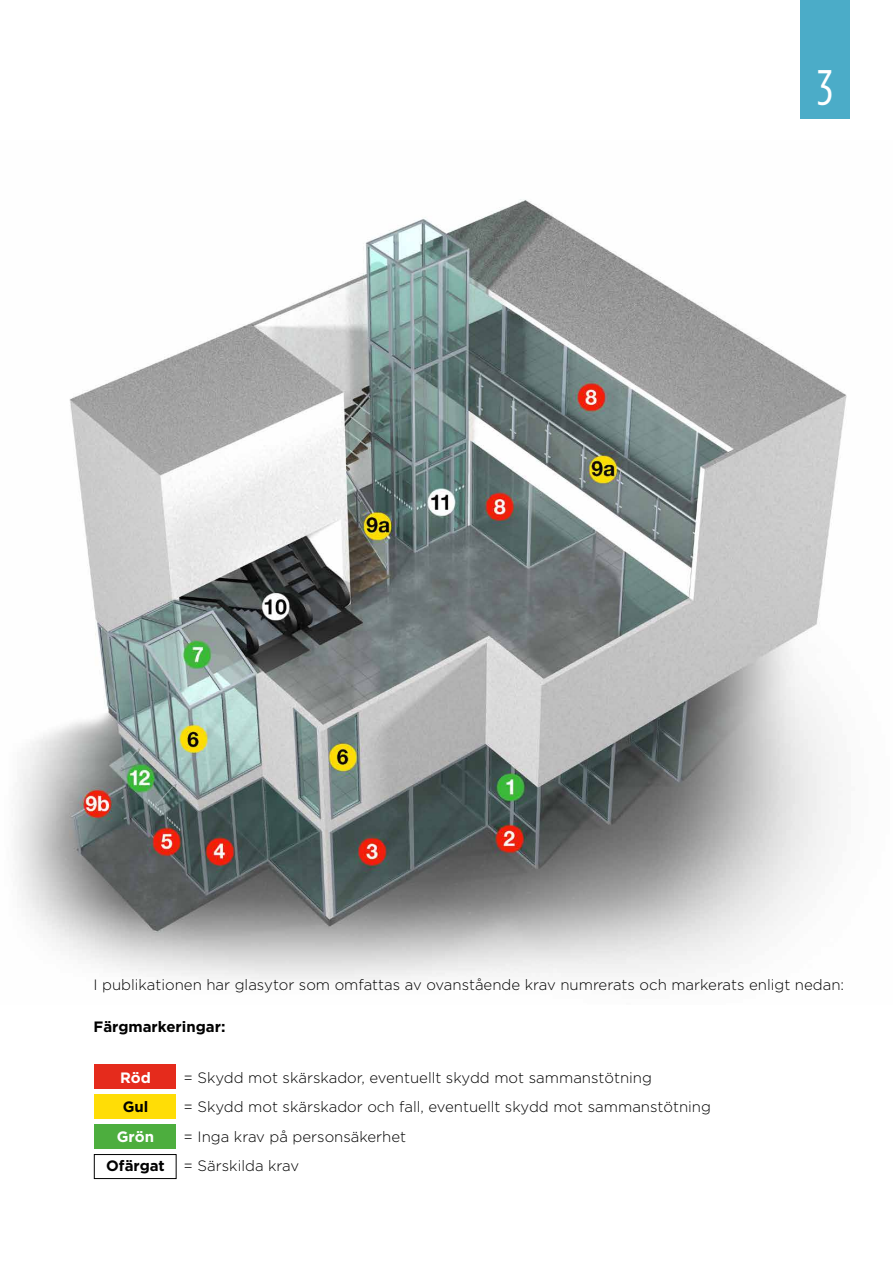
<style>
.page{position:relative;width:893px;height:1263px;background:#fff}
.page>*{position:absolute;margin:0;border:0;box-sizing:border-box;transform-origin:0 0}
.t1{font:49.95px "Gotham Cond";color:#fff}
.t2{font:300 15px/29.5px "Gotham";color:#000}
.t3{font:700 15px "Gotham";color:#000}
.t4{font:700 15px "Gotham";color:#fff}
.s1{font-weight:700}
</style>
<div class="page">
<img style="left:15px;top:199px;width:832px;height:782px">
<div style="left:94px;top:1065px;width:82px;height:24px;background:#e52b1c"></div>
<div style="left:94px;top:1095px;width:82px;height:24px;background:#ffdd06"></div>
<div style="left:94px;top:1125px;width:82px;height:24px;background:#4dae3e"></div>
<div style="left:94px;top:1154px;width:83px;height:25px;border:1px solid #000"></div>
<div style="left:800px;top:0;width:50px;height:119px;background:#4bacc8"></div>
<h1 class="t1" style="left:817px;top:61px;width:17px">3</h1>
<p class="t2" style="left:94px;top:970px;width:752px">I publikationen har glasytor som omfattas av ovanstående krav numrerats och markerats enligt nedan:</p>
<p class="t3" style="left:94px;top:1018px;width:133px">Färgmarkeringar:</p>
<p class="t4" style="left:120px;top:1068px;width:32px">Röd</p>
<p class="t2" style="left:184px;top:1062px;width:470px">= Skydd mot skärskador, eventuellt skydd mot sammanstötning</p>
<p class="t3" style="left:123px;top:1098px;width:27px">Gul</p>
<p class="t2" style="left:184px;top:1092px;width:529px">= Skydd mot skärskador och fall, eventuellt skydd mot sammanstötning</p>
<p class="t4" style="left:117px;top:1127px;width:39px">Grön</p>
<p class="t2" style="left:106px;top:1121px;width:302px;text-indent:77px">= Inga krav på personsäkerhet<br><span class="s1">Ofärgat</span> = Särskilda krav</p>
</div>
